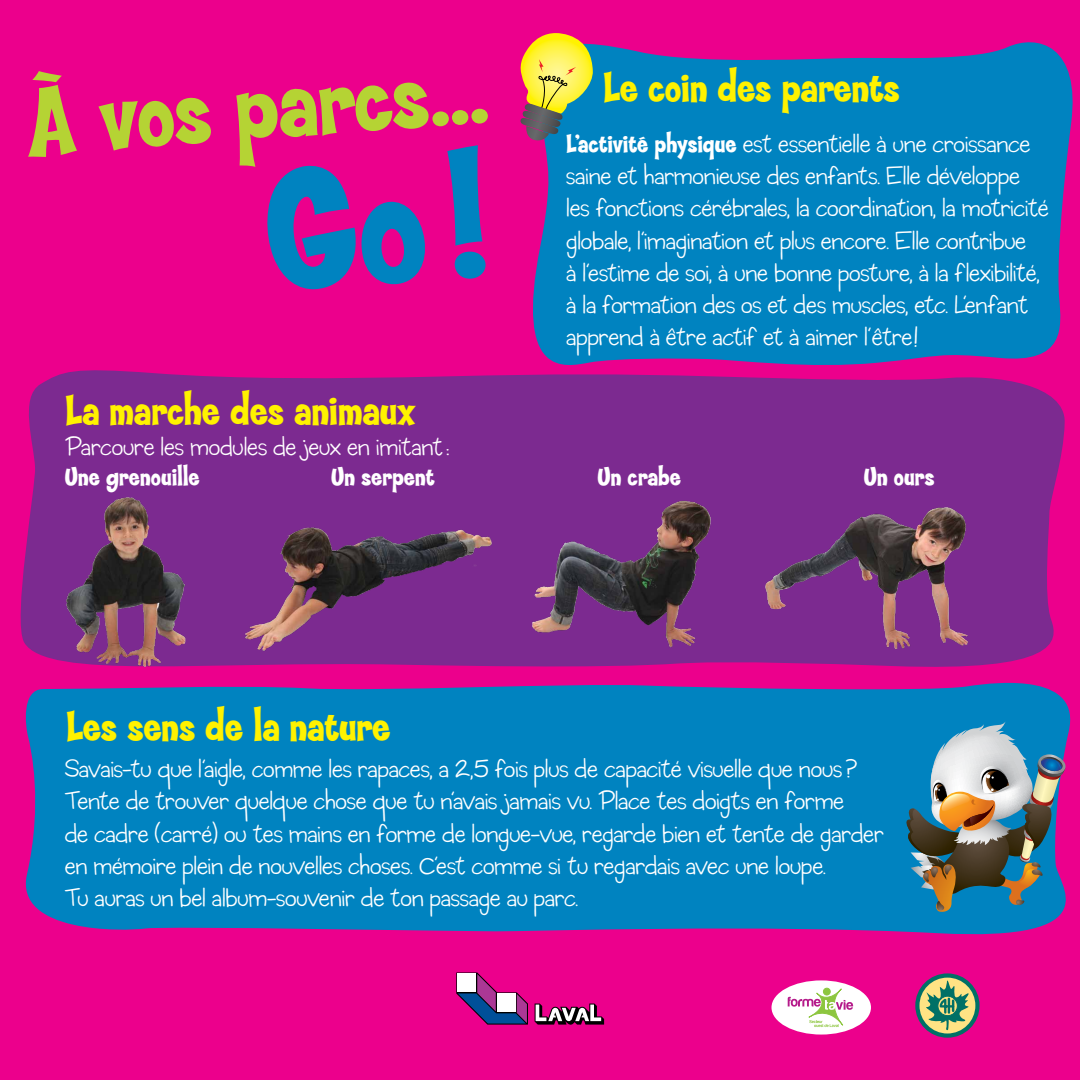
<style>
.page{position:relative;width:1080px;height:1080px;background:#ec008c}
.page>*{position:absolute;margin:0;border:0;box-sizing:border-box;transform-origin:0 0}
.t1{font:800 101.31px "Coop";color:#b5d334}
.t2{font:800 44.06px "Coop";letter-spacing:-.01em;color:#fff200}
.t3{font:26.88px/32.2px "Coop Forged";letter-spacing:-.005em;color:#fff}
.t4{font:800 26.88px "Coop";color:#fff}
.s1{font-family:"Coop";font-weight:800}
</style>
<div class="page">
<svg style="left:533px;top:42px;width:540px;height:323px;background:#1278bb"></svg>
<svg style="left:20px;top:370px;width:1045px;height:297px;background:#87258f"></svg>
<div style="left:25px;top:682px;width:1046px;height:253px;background:#0083c0"></div>
<svg style="left:535px;top:1004px;width:69px;height:21px"></svg>
<svg style="left:456px;top:973px;width:72px;height:52px"></svg>
<img style="left:44px;top:474px;width:172px;height:241px">
<img style="left:236px;top:493px;width:276px;height:197px">
<img style="left:515px;top:489px;width:204px;height:169px">
<img style="left:745px;top:493px;width:247px;height:164px">
<svg style="left:901px;top:721px;width:166px;height:192px;background:#628393"></svg>
<svg style="left:520px;top:33px;width:73px;height:109px;background:#ada666"></svg>
<div style="left:772px;top:980px;width:99px;height:55px;background:#fff;border-radius:50%"></div>
<div style="left:823px;top:988px;width:7px;height:7px;border:1px solid #8dc63f;border-radius:50%"></div>
<svg style="left:788px;top:989px;width:65px;height:38px"></svg>
<svg style="left:917px;top:976px;width:60px;height:60px"></svg>
<div style="left:915px;top:973px;width:65px;height:65px;border:4px solid #007066;border-radius:50%"></div>
<svg style="left:924px;top:977px;width:46px;height:54px;background:#8daa76"></svg>
<h1 class="t1" style="left:21px;top:67px;width:465px;rotate:-4deg">À vos parcs...</h1>
<h2 class="t2" style="left:65px;top:387px;width:353px">La marche des animaux</h2>
<p class="t3" style="left:65px;top:433px;width:386px">Parcoure les modules de jeux en imitant:</p>
<h2 class="t2" style="left:603px;top:63px;width:298px">Le coin des parents</h2>
<p class="t3" style="left:566px;top:130px;width:484px"><span class="s1">L’activité physique</span> est essentielle à une croissance saine et harmonieuse des enfants. Elle développe les fonctions cérébrales, la coordination, la motricité globale, l’imagination et plus encore. Elle contribue<br>à l’estime de soi, à une bonne posture, à la flexibilité, à la formation des os et des muscles, etc. L’enfant apprend à être actif et à aimer l’être!</p>
<p class="t4" style="left:65px;top:462px;width:137px">Une grenouille</p>
<p class="t4" style="left:331px;top:462px;width:105px">Un serpent</p>
<p class="t4" style="left:597px;top:462px;width:85px">Un crabe</p>
<p class="t4" style="left:864px;top:462px;width:72px">Un ours</p>
<h2 class="t2" style="left:66px;top:702px;width:326px">Les sens de la nature</h2>
<p class="t3" style="left:65px;top:755px;width:820px">Savais-tu que l’aigle, comme les rapaces, a 2,5 fois plus de capacité visuelle que nous ?<br>Tente de trouver quelque chose que tu n’avais jamais vu. Place tes doigts en forme<br>de cadre (carré) ou tes mains en forme de longue-vue, regarde bien et tente de garder en mémoire plein de nouvelles choses. C’est comme si tu regardais avec une loupe.<br>Tu auras un bel album-souvenir de ton passage au parc.</p>
</div>
